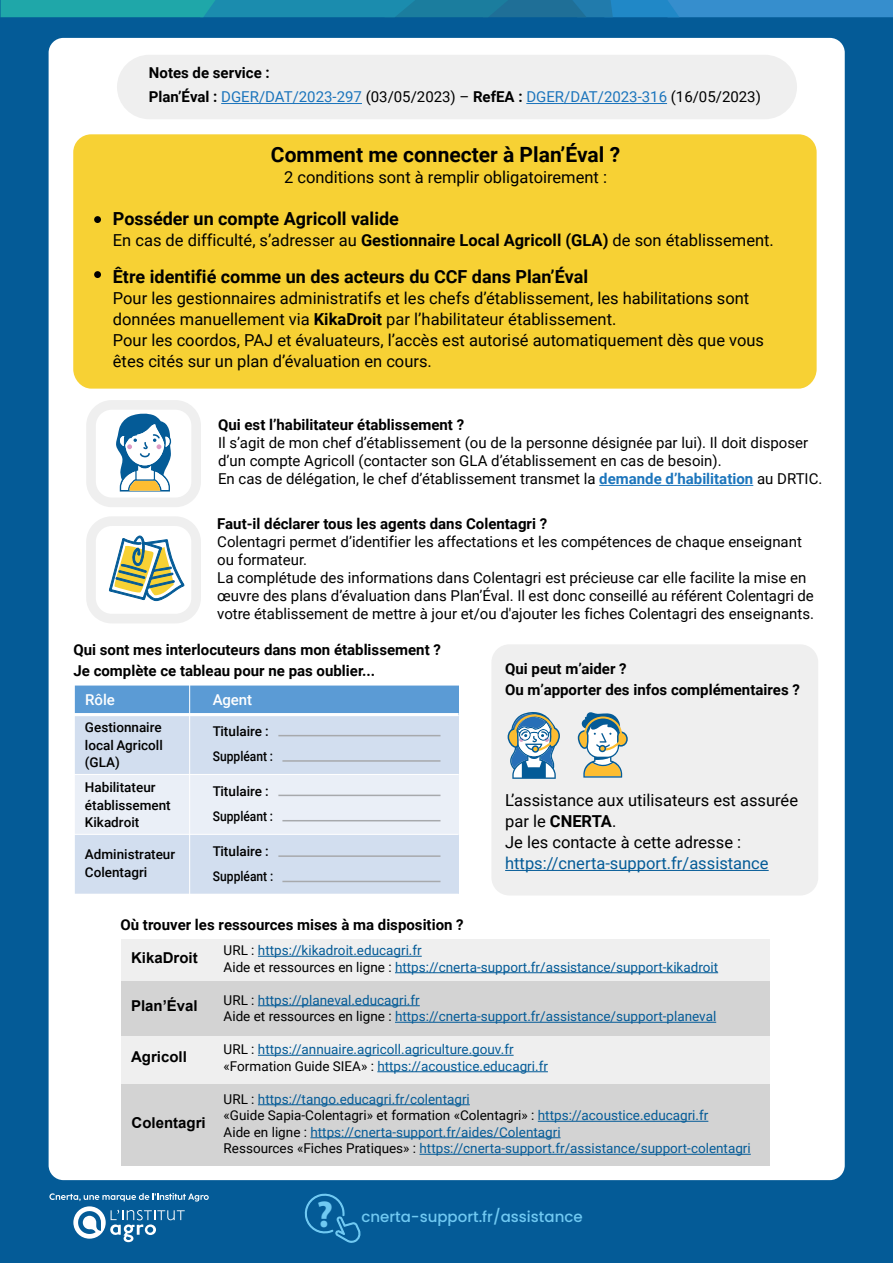
<style>
.page{position:relative;width:893px;height:1263px;background:#045b97}
.page>*{position:absolute;margin:0;border:0;box-sizing:border-box;transform-origin:0 0}
.t1{font:700 37.5px "Myriad Pro";color:#70c9f2}
.t2{font:700 21px "Roboto";color:#000}
.t3{font:700 18px "Roboto";color:#000}
.t4{font:16.5px/21px "Roboto";color:#000}
.t5{font:16.5px "Roboto";color:#045b97}
.t6{font:15px/18px "Roboto";color:#000}
.t7{font:700 15px/21px "Roboto";color:#000}
.t8{font:15px/24px "Roboto";color:#1c75bc}
.t9{font:700 15px "Arial";color:#000}
.t10{font:500 15px "Poppins";color:#70c9f2}
.t11{font:500 15px "Roboto";letter-spacing:-.005em;color:#fff}
.t12{font:13.5px/16.5px "Roboto";color:#045b97}
.t13{font:500 13.5px/17.4px "Roboto";color:#000}
.s1{font-weight:700;color:#000}
.s2{color:#000}
.s3{font-weight:700}
.s4{font-weight:700;color:#1c75bc}
</style>
<div class="page">
<div style="left:49px;top:38px;width:796px;height:1142px;background:#fff;border-radius:15px"></div>
<svg style="left:1px;top:0;width:892px;height:17px;background:#238db2"></svg>
<svg style="left:49px;top:1193px;width:160px;height:49px"></svg>
<svg style="left:304px;top:1193px;width:57px;height:50px"></svg>
<div style="left:73px;top:134px;width:744px;height:255px;background:#f7d134;border-radius:18px"></div>
<div style="left:121px;top:940px;width:648px;height:41px;background:#efefef"></div>
<div style="left:121px;top:1036px;width:648px;height:48px;background:#efefef"></div>
<div style="left:121px;top:981px;width:648px;height:55px;background:#d3d3d3"></div>
<div style="left:121px;top:1084px;width:648px;height:81px;background:#d3d3d3"></div>
<hr style="left:258px;top:956px;width:164px;height:1px;background:#045b97">
<hr style="left:395px;top:972px;width:323px;height:1px;background:#045b97">
<hr style="left:258px;top:1005px;width:162px;height:1px;background:#045b97">
<hr style="left:395px;top:1022px;width:321px;height:1px;background:#045b97">
<hr style="left:258px;top:1055px;width:256px;height:1px;background:#045b97">
<hr style="left:377px;top:1071px;width:171px;height:1px;background:#045b97">
<hr style="left:258px;top:1104px;width:212px;height:1px;background:#045b97">
<hr style="left:538px;top:1121px;width:170px;height:1px;background:#045b97">
<hr style="left:310px;top:1137px;width:251px;height:1px;background:#045b97">
<hr style="left:419px;top:1154px;width:332px;height:1px;background:#045b97">
<div style="left:117px;top:55px;width:680px;height:64px;background:#efefef;border-radius:32px"></div>
<hr style="left:221px;top:103px;width:141px;height:1px;background:#1c75bc">
<hr style="left:526px;top:103px;width:141px;height:1px;background:#1c75bc">
<div style="left:86px;top:400px;width:115px;height:107px;border:10px solid #efefef;border-radius:21px"></div>
<svg style="left:116px;top:413px;width:55px;height:78px"></svg>
<hr style="left:599px;top:485px;width:154px;height:1px;background:#1c75bc">
<div style="left:74px;top:685px;width:116px;height:30px;background:#5b9bd5"></div>
<div style="left:190px;top:685px;width:269px;height:30px;background:#5b9bd5"></div>
<div style="left:74px;top:715px;width:116px;height:59px;background:#d2deef"></div>
<div style="left:190px;top:715px;width:269px;height:59px;background:#d2deef"></div>
<div style="left:190px;top:834px;width:269px;height:60px;background:#d2deef"></div>
<div style="left:74px;top:774px;width:116px;height:60px;background:#eaeff7"></div>
<div style="left:190px;top:774px;width:269px;height:60px;background:#eaeff7"></div>
<div style="left:74px;top:834px;width:116px;height:60px;background:#d2deef"></div>
<hr style="left:189px;top:684px;width:1px;height:212px;background:#fff">
<hr style="left:74px;top:713px;width:385px;height:3px;background:#fff">
<hr style="left:74px;top:774px;width:385px;height:1px;background:#fff">
<hr style="left:74px;top:834px;width:385px;height:1px;background:#fff">
<hr style="left:74px;top:684px;width:1px;height:212px;background:#fff">
<hr style="left:278px;top:735px;width:162px;height:1px;background:#a7a9ac">
<hr style="left:282px;top:760px;width:158px;height:2px;background:#a7a9ac">
<hr style="left:278px;top:795px;width:162px;height:1px;background:#a7a9ac">
<hr style="left:282px;top:820px;width:158px;height:1px;background:#a7a9ac">
<hr style="left:278px;top:855px;width:162px;height:2px;background:#a7a9ac">
<hr style="left:282px;top:881px;width:158px;height:1px;background:#a7a9ac">
<div style="left:491px;top:644px;width:327px;height:251px;background:#efefef;border-radius:18px"></div>
<svg style="left:507px;top:712px;width:53px;height:67px"></svg>
<div style="left:532px;top:745px;width:7px;height:8px;border:2px solid #045b97;border-radius:50%"></div>
<svg style="left:577px;top:712px;width:51px;height:66px"></svg>
<div style="left:599px;top:745px;width:7px;height:7px;border:2px solid #045b97;border-radius:50%"></div>
<hr style="left:505px;top:870px;width:264px;height:1px;background:#045b97">
<div style="left:86px;top:516px;width:115px;height:107px;border:10px solid #efefef;border-radius:21px"></div>
<svg style="left:108px;top:535px;width:77px;height:66px"></svg>
<div style="left:94px;top:216px;width:7px;height:7px;background:#000;border-radius:50%"></div>
<div style="left:94px;top:271px;width:7px;height:7px;background:#000;border-radius:50%"></div>
<p class="t8" style="left:149px;top:61px;width:613px"><span class="s1">Notes de service :<br>Plan’Éval :</span> DGER/DAT/2023-297 <span class="s2">(03/05/2023) –</span> <span class="s1">RefEA :</span> DGER/DAT/2023-316 <span class="s2">(16/05/2023)</span></p>
<h2 class="t2" style="left:271px;top:140px;width:351px">Comment me connecter à Plan’Éval ?</h2>
<p class="t4" style="left:284px;top:166px;width:324px">2 conditions sont à remplir obligatoirement :</p>
<h3 class="t3" style="left:113px;top:206px;width:288px">Posséder un compte Agricoll valide</h3>
<p class="t4" style="left:113px;top:229px;width:662px">En cas de difficulté, s’adresser au <span class="s3">Gestionnaire Local Agricoll (GLA)</span> de son établissement.</p>
<h3 class="t3" style="left:113px;top:264px;width:477px">Être identifié comme un des acteurs du CCF dans Plan’Éval</h3>
<p class="t4" style="left:113px;top:287px;width:653px">Pour les gestionnaires administratifs et les chefs d’établissement, les habilitations sont données manuellement via <span class="s3">KikaDroit</span> par l’habilitateur établissement.<br>Pour les coordos, PAJ et évaluateurs, l’accès est autorisé automatiquement dès que vous êtes cités sur un plan d’évaluation en cours.</p>
<p class="t7" style="left:218px;top:414px;width:248px">Qui est l’habilitateur établissement ?</p>
<p class="t6" style="left:218px;top:433px;width:606px">Il s’agit de mon chef d’établissement (ou de la personne désignée par lui). Il doit disposer d’un compte Agricoll (contacter son GLA d’établissement en cas de besoin).<br>En cas de délégation, le chef d’établissement transmet la <span class="s4">demande d’habilitation</span> au DRTIC.</p>
<p class="t7" style="left:217px;top:513px;width:331px">Faut-il déclarer tous les agents dans Colentagri ?</p>
<p class="t6" style="left:217px;top:532px;width:598px">Colentagri permet d’identifier les affectations et les compétences de chaque enseignant ou formateur.<br>La complétude des informations dans Colentagri est précieuse car elle facilite la mise en œuvre des plans d’évaluation dans Plan’Éval. Il est donc conseillé au référent Colentagri de votre établissement de mettre à jour et/ou d'ajouter les fiches Colentagri des enseignants.</p>
<p class="t7" style="left:73px;top:638px;width:369px">Qui sont mes interlocuteurs dans mon établissement ?<br>Je complète ce tableau pour ne pas oublier...</p>
<p class="t11" style="left:85px;top:689px;width:31px">Rôle</p>
<p class="t11" style="left:213px;top:689px;width:41px">Agent</p>
<p class="t13" style="left:85px;top:718px;width:79px;text-align:justify">Gestionnaire local Agricoll (GLA)</p>
<p class="t13" style="left:213px;top:718px;width:62px;line-height:24.8px">Titulaire :<br>Suppléant :</p>
<p class="t13" style="left:85px;top:778px;width:87px">Habilitateur établissement<br>Kikadroit</p>
<p class="t13" style="left:213px;top:778px;width:62px;line-height:25.2px">Titulaire :<br>Suppléant :</p>
<p class="t13" style="left:85px;top:845px;width:92px">Administrateur<br>Colentagri</p>
<p class="t13" style="left:213px;top:838px;width:62px;line-height:25.2px">Titulaire :<br>Suppléant :</p>
<p class="t7" style="left:505px;top:658px;width:296px">Qui peut m’aider ?<br>Ou m’apporter des infos complémentaires ?</p>
<p class="t4" style="left:505px;top:789px;width:294px">L’assistance aux utilisateurs est assurée par le <span class="s3">CNERTA</span>.<br>Je les contacte à cette adresse :</p>
<p class="t5" style="left:505px;top:852px;width:265px">https://cnerta-support.fr/assistance</p>
<p class="t7" style="left:120px;top:913px;width:345px">Où trouver les ressources mises à ma disposition ?</p>
<p class="t12" style="left:224px;top:942px;width:496px"><span class="s2">URL :</span> https://kikadroit.educagri.fr<br><span class="s2">Aide et ressources en ligne :</span> https://cnerta-support.fr/assistance/support-kikadroit</p>
<p class="t12" style="left:224px;top:991px;width:494px"><span class="s2">URL :</span> https://planeval.educagri.fr<br><span class="s2">Aide et ressources en ligne :</span> https://cnerta-support.fr/assistance/support-planeval</p>
<p class="t12" style="left:224px;top:1041px;width:326px"><span class="s2">URL :</span> https://annuaire.agricoll.agriculture.gouv.fr <span class="s2">«Formation Guide SIEA» :</span> https://acoustice.educagri.fr</p>
<p class="t12" style="left:224px;top:1090px;width:529px"><span class="s2">URL :</span> https://tango.educagri.fr/colentagri<br><span class="s2">«Guide Sapia-Colentagri» et formation «Colentagri» :</span> https://acoustice.educagri.fr<br><span class="s2">Aide en ligne :</span> https://cnerta-support.fr/aides/Colentagri<br><span class="s2">Ressources «Fiches Pratiques» :</span> https://cnerta-support.fr/assistance/support-colentagri</p>
<p class="t9" style="left:131px;top:947px;width:68px">KikaDroit</p>
<p class="t9" style="left:131px;top:995px;width:68px">Plan’Éval</p>
<p class="t9" style="left:131px;top:1046px;width:57px">Agricoll</p>
<p class="t9" style="left:132px;top:1112px;width:76px">Colentagri</p>
<h1 class="t1" style="left:316px;top:1190px;width:18px">?</h1>
<p class="t10" style="left:361px;top:1208px;width:223px">cnerta-support.fr/assistance</p>
</div>
